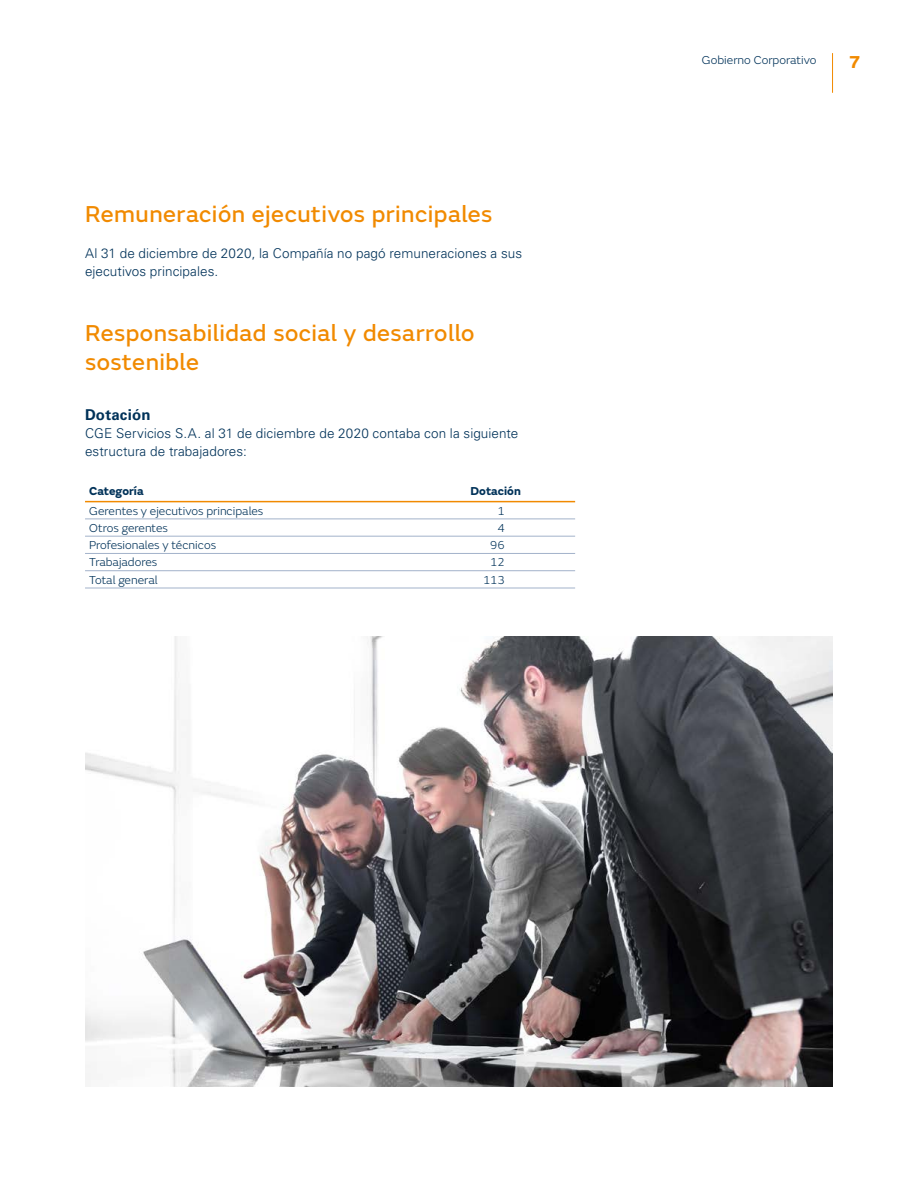
<style>
.page{position:relative;width:918px;height:1188px;background:#fff}
.page>*{position:absolute;margin:0;border:0;box-sizing:border-box;transform-origin:0 0}
.t1{font:24px/28.8px "FS Emeric Core";letter-spacing:.02em;color:#f18a00}
.t2{font:700 18px "FS Emeric";color:#f18a00}
.t3{font:700 15px "Univers LT Std";letter-spacing:.01em;color:#003259}
.t4{font:300 13.5px/18px "Univers LT Std";letter-spacing:.005em;color:#003259}
.t5{font:300 12px "FS Emeric";color:#003259}
.t6{font:700 12px "FS Emeric";color:#003259}
</style>
<div class="page">
<hr style="left:85px;top:519px;width:327px;height:1px;background:#a2b2ca">
<hr style="left:412px;top:519px;width:163px;height:1px;background:#a2b2ca">
<hr style="left:85px;top:588px;width:327px;height:1px;background:#a2b2ca">
<hr style="left:412px;top:588px;width:163px;height:1px;background:#a2b2ca">
<hr style="left:85px;top:501px;width:327px;height:1px;background:#f18a00">
<hr style="left:412px;top:501px;width:163px;height:1px;background:#f18a00">
<hr style="left:85px;top:536px;width:327px;height:1px;background:#a2b2ca">
<hr style="left:412px;top:536px;width:163px;height:1px;background:#a2b2ca">
<hr style="left:85px;top:553px;width:327px;height:1px;background:#a2b2ca">
<hr style="left:412px;top:553px;width:163px;height:1px;background:#a2b2ca">
<hr style="left:85px;top:570px;width:327px;height:1px;background:#a2b2ca">
<hr style="left:412px;top:570px;width:163px;height:1px;background:#a2b2ca">
<img style="left:85px;top:636px;width:748px;height:450px">
<hr style="left:832px;top:53px;width:1px;height:40px;background:#f18a00">
<h1 class="t1" style="left:85px;top:198px;width:409px">Remuneración ejecutivos principales</h1>
<p class="t4" style="left:85px;top:244px;width:439px">Al 31 de diciembre de 2020, la Compañía no pagó remuneraciones a sus ejecutivos principales.</p>
<h1 class="t1" style="left:85px;top:317px;width:391px">Responsabilidad social y desarrollo sostenible</h1>
<p class="t3" style="left:85px;top:406px;width:67px">Dotación</p>
<p class="t4" style="left:85px;top:424px;width:435px">CGE Servicios S.A. al 31 de diciembre de 2020 contaba con la siguiente estructura de trabajadores:</p>
<p class="t6" style="left:89px;top:482px;width:56px">Categoría</p>
<p class="t6" style="left:471px;top:482px;width:52px">Dotación</p>
<p class="t5" style="left:89px;top:502px;width:176px">Gerentes y ejecutivos principales</p>
<p class="t5" style="left:498px;top:502px;width:9px">1</p>
<p class="t5" style="left:89px;top:520px;width:80px">Otros gerentes</p>
<p class="t5" style="left:498px;top:520px;width:9px">4</p>
<p class="t5" style="left:89px;top:537px;width:128px">Profesionales y técnicos</p>
<p class="t5" style="left:490px;top:537px;width:16px">96</p>
<p class="t5" style="left:89px;top:554px;width:70px">Trabajadores</p>
<p class="t5" style="left:490px;top:554px;width:16px">12</p>
<p class="t5" style="left:89px;top:572px;width:70px">Total general</p>
<p class="t5" style="left:483px;top:572px;width:23px">113</p>
<p class="t5" style="left:702px;top:52px;width:116px">Gobierno Corporativo</p>
<h2 class="t2" style="left:849px;top:48px;width:13px">7</h2>
</div>
